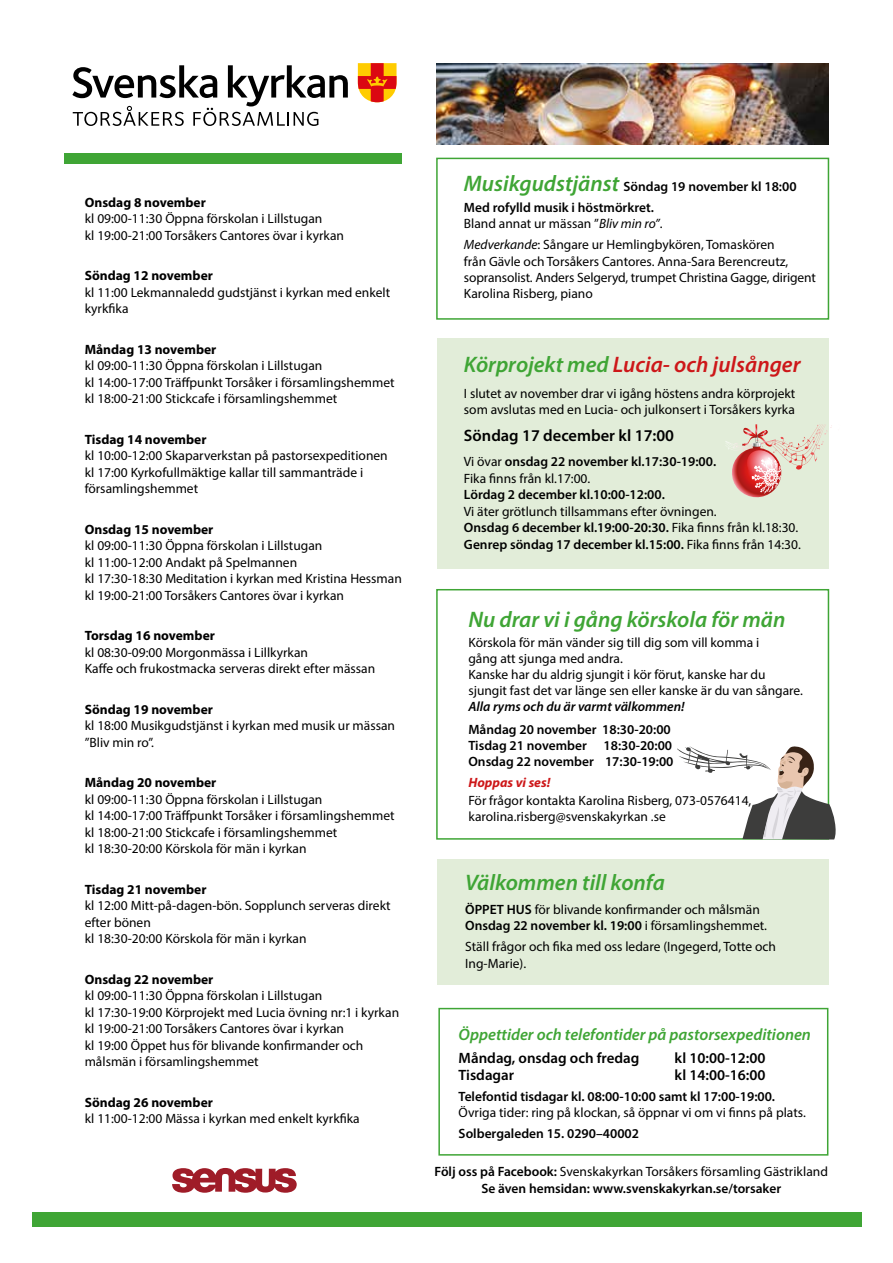
<style>
.page{position:relative;width:893px;height:1263px;background:#fff}
.page>*{position:absolute;margin:0;border:0;box-sizing:border-box;transform-origin:0 0}
.t1{font:italic 600 22.5px "Myriad Pro";color:#3fa535}
.t2{font:italic 600 22.5px "Myriad Pro";color:#cd1719}
.t3{font:italic 600 16.5px "Myriad Pro";color:#3fa535}
.t4{font:600 16.5px "Myriad Pro";color:#000}
.t5{font:600 15px "Myriad Pro";color:#000}
.t6{font:13.5px/16.5px "Myriad Pro";color:#000}
.t7{font:600 13.5px/16.5px "Myriad Pro";color:#000}
.t8{font:700 13.5px "Myriad Pro";color:#000}
.t9{font:italic 600 13.5px "Myriad Pro";color:#000}
.t10{font:italic 700 13.5px "Myriad Pro";color:#cd1719}
.s1{font-style:italic;font-size:22.5px;color:#3fa535}
.s2{font-style:italic}
.s3{color:#3fa535}
.s4{font-weight:400}
.s5{font-weight:600}
</style>
<div class="page">
<div style="left:438px;top:1008px;width:390px;height:147px;border:2px solid #3fa535"></div>
<svg style="left:72px;top:65px;width:276px;height:61px"></svg>
<svg style="left:358px;top:63px;width:39px;height:39px"></svg>
<div style="left:32px;top:1213px;width:829px;height:14px;background:#3fa535"></div>
<div style="left:64px;top:153px;width:338px;height:11px;background:#3fa535"></div>
<img style="left:437px;top:63px;width:391px;height:81px">
<svg style="left:172px;top:1168px;width:125px;height:25px"></svg>
<div style="left:437px;top:338px;width:391px;height:231px;background:#e2edd9"></div>
<svg style="left:725px;top:424px;width:107px;height:76px"></svg>
<div style="left:436px;top:589px;width:393px;height:251px;border:2px solid #3fa535"></div>
<div style="left:437px;top:860px;width:391px;height:125px;background:#e2edd9"></div>
<svg style="left:677px;top:746px;width:159px;height:93px"></svg>
<div style="left:436px;top:158px;width:393px;height:162px;border:2px solid #3fa535"></div>
<p class="t8" style="left:85px;top:193px;width:123px">Onsdag 8 november</p>
<p class="t6" style="left:85px;top:210px;width:261px">kl 09:00-11:30 Öppna förskolan i Lillstugan<br>kl 19:00-21:00 Torsåkers Cantores övar i kyrkan</p>
<p class="t8" style="left:85px;top:267px;width:130px">Söndag 12 november</p>
<p class="t6" style="left:85px;top:284px;width:307px">kl 11:00 Lekmannaledd gudstjänst i kyrkan med enkelt kyrkfika</p>
<p class="t8" style="left:85px;top:340px;width:133px">Måndag 13 november</p>
<p class="t6" style="left:85px;top:357px;width:311px">kl 09:00-11:30 Öppna förskolan i Lillstugan<br>kl 14:00-17:00 Träffpunkt Torsåker i församlingshemmet kl 18:00-21:00 Stickcafe i församlingshemmet</p>
<p class="t8" style="left:85px;top:430px;width:123px">Tisdag 14 november</p>
<p class="t6" style="left:85px;top:447px;width:305px">kl 10:00-12:00 Skaparverkstan på pastorsexpeditionen kl 17:00 Kyrkofullmäktige kallar till sammanträde i församlingshemmet</p>
<p class="t8" style="left:85px;top:520px;width:130px">Onsdag 15 november</p>
<p class="t6" style="left:85px;top:537px;width:319px">kl 09:00-11:30 Öppna förskolan i Lillstugan<br>kl 11:00-12:00 Andakt på Spelmannen<br>kl 17:30-18:30 Meditation i kyrkan med Kristina Hessman kl 19:00-21:00 Torsåkers Cantores övar i kyrkan</p>
<p class="t8" style="left:85px;top:627px;width:132px">Torsdag 16 november</p>
<p class="t6" style="left:85px;top:644px;width:292px">kl 08:30-09:00 Morgonmässa i Lillkyrkan<br>Kaffe och frukostmacka serveras direkt efter mässan</p>
<p class="t8" style="left:85px;top:700px;width:130px">Söndag 19 november</p>
<p class="t6" style="left:85px;top:717px;width:312px">kl 18:00 Musikgudstjänst i kyrkan med musik ur mässan ”Bliv min ro”.</p>
<p class="t8" style="left:85px;top:774px;width:133px">Måndag 20 november</p>
<p class="t6" style="left:85px;top:791px;width:311px">kl 09:00-11:30 Öppna förskolan i Lillstugan<br>kl 14:00-17:00 Träffpunkt Torsåker i församlingshemmet kl 18:00-21:00 Stickcafe i församlingshemmet<br>kl 18:30-20:00 Körskola för män i kyrkan</p>
<p class="t8" style="left:85px;top:880px;width:123px">Tisdag 21 november</p>
<p class="t6" style="left:85px;top:897px;width:307px">kl 12:00 Mitt-på-dagen-bön. Sopplunch serveras direkt efter bönen<br>kl 18:30-20:00 Körskola för män i kyrkan</p>
<p class="t8" style="left:85px;top:970px;width:130px">Onsdag 22 november</p>
<p class="t6" style="left:85px;top:987px;width:316px">kl 09:00-11:30 Öppna förskolan i Lillstugan<br>kl 17:30-19:00 Körprojekt med Lucia övning nr:1 i kyrkan kl 19:00-21:00 Torsåkers Cantores övar i kyrkan<br>kl 19:00 Öppet hus för blivande konfirmander och målsmän i församlingshemmet</p>
<p class="t8" style="left:85px;top:1093px;width:130px">Söndag 26 november</p>
<p class="t6" style="left:85px;top:1110px;width:277px">kl 11:00-12:00 Mässa i kyrkan med enkelt kyrkfika</p>
<p class="t7" style="left:464px;top:176px;width:334px;line-height:21px"><span class="s1">Musikgudstjänst</span> Söndag 19 november kl 18:00<br>Med rofylld musik i höstmörkret.</p>
<p class="t6" style="left:464px;top:213px;width:312px;line-height:21px">Bland annat ur mässan ”<span class="s2">Bliv min ro”</span>.<br><span class="s2">Medverkande</span>: Sångare ur Hemlingbykören, Tomaskören</p>
<p class="t6" style="left:464px;top:253px;width:354px">från Gävle och Torsåkers Cantores. Anna-Sara Berencreutz, sopransolist. Anders Selgeryd, trumpet Christina Gagge, dirigent<br>Karolina Risberg, piano</p>
<h1 class="t2" style="left:464px;top:350px;width:338px"><span class="s3">Körprojekt med</span> Lucia- och julsånger</h1>
<p class="t6" style="left:464px;top:385px;width:333px">I slutet av november drar vi igång höstens andra körprojekt som avslutas med en Lucia- och julkonsert i Torsåkers kyrka</p>
<p class="t4" style="left:464px;top:425px;width:212px">Söndag 17 december kl 17:00</p>
<p class="t7" style="left:464px;top:453px;width:254px"><span class="s4">Vi övar</span> onsdag 22 november kl.17:30-19:00.<br><span class="s4">Fika finns från kl.17:00.</span></p>
<p class="t7" style="left:464px;top:486px;width:202px">Lördag 2 december kl.10:00-12:00.</p>
<p class="t6" style="left:464px;top:503px;width:338px">Vi äter grötlunch tillsammans efter övningen.<br><span class="s5">Onsdag 6 december kl.19:00-20:30.</span> Fika finns från kl.18:30.<br><span class="s5">Genrep söndag 17 december kl.15:00.</span> Fika finns från 14:30.</p>
<h1 class="t1" style="left:468px;top:605px;width:319px">Nu drar vi i gång körskola för män</h1>
<p class="t6" style="left:468px;top:634px;width:336px">Körskola för män vänder sig till dig som vill komma i<br>gång att sjunga med andra.<br>Kanske har du aldrig sjungit i kör förut, kanske har du sjungit fast det var länge sen eller kanske är du van sångare.</p>
<p class="t9" style="left:468px;top:698px;width:218px">Alla ryms och du är varmt välkommen!</p>
<p class="t7" style="left:468px;top:721px;width:207px">Måndag 20 november 18:30-20:00<br>Tisdag 21 november 18:30-20:00<br>Onsdag 22 november 17:30-19:00</p>
<p class="t10" style="left:468px;top:774px;width:83px">Hoppas vi ses!</p>
<p class="t6" style="left:468px;top:792px;width:284px">För frågor kontakta Karolina Risberg, 073-0576414, karoIina.risberg@svenskakyrkan .se</p>
<h1 class="t1" style="left:465px;top:868px;width:201px">Välkommen till konfa</h1>
<p class="t6" style="left:465px;top:901px;width:303px"><span class="s5">ÖPPET HUS</span> för blivande konfirmander och målsmän<br><span class="s5">Onsdag 22 november kl. 19:00</span> i församlingshemmet.</p>
<p class="t6" style="left:465px;top:938px;width:312px">Ställ frågor och fika med oss ledare (Ingegerd, Totte och<br>Ing-Marie).</p>
<p class="t3" style="left:459px;top:1024px;width:354px">Öppettider och telefontider på pastorsexpeditionen</p>
<p class="t5" style="left:459px;top:1048px;width:182px">Måndag, onsdag och fredag</p>
<p class="t5" style="left:675px;top:1048px;width:92px">kl 10:00-12:00</p>
<p class="t5" style="left:459px;top:1065px;width:57px">Tisdagar</p>
<p class="t5" style="left:675px;top:1065px;width:92px">kl 14:00-16:00</p>
<p class="t7" style="left:459px;top:1087px;width:318px">Telefontid tisdagar kl. 08:00-10:00 samt kl 17:00-19:00.</p>
<p class="t6" style="left:459px;top:1104px;width:349px">Övriga tider: ring på klockan, så öppnar vi om vi finns på plats.</p>
<p class="t7" style="left:459px;top:1124px;width:182px">Solbergaleden 15. 0290–40002</p>
<p class="t7" style="left:435px;top:1163px;width:395px;text-align:center">Följ oss på Facebook: <span class="s4">Svenskakyrkan Torsåkers församling Gästrikland<br></span>Se även hemsidan: www.svenskakyrkan.se/torsaker</p>
</div>
